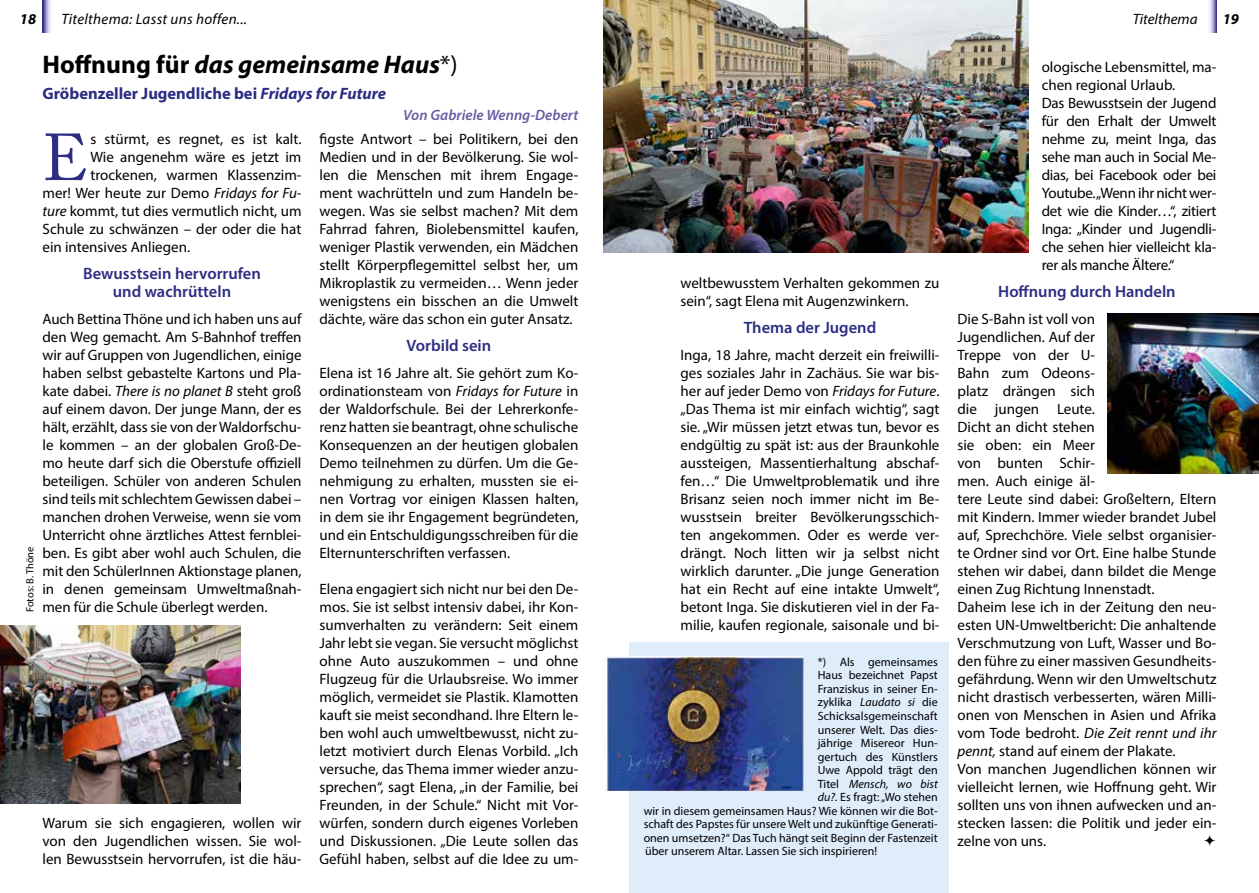
<style>
.page{position:relative;width:1259px;height:893px;background:#fff}
.page>*{position:absolute;margin:0;border:0;box-sizing:border-box;transform-origin:0 0}
.t1{font:65.7px "Adobe Caslon Pro";color:#2c2d83}
.t2{font:italic 700 25.5px "Myriad Pro";color:#000}
.t3{font:600 16.5px/18px "Myriad Pro";color:#2c2d83;text-align:center}
.t4{font:700 16.5px "Myriad Pro";color:#2c2d83}
.t5{font:15px/18px "Myriad Pro";color:#000;text-align:justify}
.t6{font:italic 15px "Myriad Pro";letter-spacing:.02em;color:#000}
.t7{font:italic 600 15px "Myriad Pro";color:#665ea2}
.t8{font:italic 15px "Myriad Pro";color:#000}
.t9{font:italic 700 15px "Myriad Pro";color:#000}
.t10{font:12px "Myriad Pro";color:#000}
.t11{font:italic 12px "Myriad Pro";color:#000}
.t12{font:10.5px "Myriad Pro";color:#000}
.s1{font-style:normal}
.s2{font-weight:400;font-style:normal}
.s3{font-style:italic}
</style>
<div class="page">
<div style="left:629px;top:642px;width:319px;height:251px;background:#dfecfa"></div>
<img style="left:604px;top:0;width:425px;height:252px">
<img style="left:0;top:625px;width:241px;height:179px">
<img style="left:1107px;top:314px;width:152px;height:160px">
<img style="left:605px;top:657px;width:199px;height:134px">
<svg style="left:1209px;top:0;width:7px;height:33px"></svg>
<svg style="left:43px;top:0;width:8px;height:33px"></svg>
<p class="t9" style="left:20px;top:9px;width:18px">18</p>
<p class="t6" style="left:61px;top:10px;width:187px">Titelthema: Lasst uns hoffen...</p>
<p class="t8" style="left:1132px;top:10px;width:66px">Titelthema</p>
<p class="t9" style="left:1222px;top:9px;width:18px">19</p>
<p class="t12" style="left:23px;top:612px;width:67px;rotate:-90deg">Fotos: B. Thöne</p>
<h2 class="t2" style="left:43px;top:48px;width:417px"><span class="s1">Hoffnung für</span> das gemeinsame Haus<span class="s2">*)</span></h2>
<p class="t4" style="left:43px;top:82px;width:345px">Gröbenzeller Jugendliche bei <span class="s3">Fridays for Future</span></p>
<p class="t7" style="left:403px;top:105px;width:177px">Von Gabriele Wenng-Debert</p>
<h1 class="t1" style="left:43px;top:119px;width:47px">E</h1>
<p class="t5" style="left:90px;top:130px;width:212px">s stürmt, es regnet, es ist kalt.</p>
<p class="t5" style="left:90px;top:148px;width:212px">Wie angenehm wäre es jetzt im</p>
<p class="t5" style="left:90px;top:166px;width:212px">trockenen, warmen Klassenzim-</p>
<p class="t5" style="left:43px;top:184px;width:260px">mer! Wer heute zur Demo <span class="s3">Fridays for Fu-</span></p>
<p class="t5" style="left:43px;top:202px;width:260px"><span class="s3">ture</span> kommt, tut dies vermutlich nicht, um</p>
<p class="t5" style="left:43px;top:220px;width:260px">Schule zu schwänzen – der oder die hat</p>
<p class="t5" style="left:43px;top:238px;width:149px">ein intensives Anliegen.</p>
<p class="t3" style="left:83px;top:264px;width:179px">Bewusstsein hervorrufen und wachrütteln</p>
<p class="t5" style="left:43px;top:310px;width:260px">Auch Bettina Thöne und ich haben uns auf den Weg gemacht. Am S-Bahnhof treffen wir auf Gruppen von Jugendlichen, einige haben selbst gebastelte Kartons und Pla&shy;kate dabei. <span class="s3">There is no planet B</span> steht groß auf einem davon. Der junge Mann, der es hält, erzählt, dass sie von der Waldorfschu&shy;le kommen – an der globalen Groß-De&shy;mo heute darf sich die Oberstufe offiziell beteiligen. Schüler von anderen Schulen sind teils mit schlechtem Gewissen dabei – manchen drohen Verweise, wenn sie vom Unterricht ohne ärztliches Attest fernblei&shy;ben. Es gibt aber wohl auch Schulen, die mit den SchülerInnen Aktionstage planen, in denen gemeinsam Umweltmaßnah&shy;men für die Schule überlegt werden.</p>
<p class="t5" style="left:43px;top:814px;width:260px">Warum sie sich engagieren, wollen wir von den Jugendlichen wissen. Sie wol&shy;len Bewusstsein hervorrufen, ist die häu-</p>
<p class="t5" style="left:319px;top:130px;width:260px">figste Antwort – bei Politikern, bei den Medien und in der Bevölkerung. Sie wol&shy;len die Menschen mit ihrem Engage&shy;ment wachrütteln und zum Handeln be&shy;wegen. Was sie selbst machen? Mit dem Fahrrad fahren, Biolebensmittel kaufen, weniger Plastik verwenden, ein Mädchen stellt Körperpflegemittel selbst her, um Mikroplastik zu vermeiden… Wenn jeder wenigstens ein bisschen an die Umwelt dächte, wäre das schon ein guter Ansatz.</p>
<p class="t3" style="left:407px;top:336px;width:86px">Vorbild sein</p>
<p class="t5" style="left:319px;top:364px;width:260px">Elena ist 16 Jahre alt. Sie gehört zum Ko&shy;ordinationsteam von <span class="s3">Fridays for Future</span> in der Waldorfschule. Bei der Lehrerkonfe&shy;renz hatten sie beantragt, ohne schulische Konsequenzen an der heutigen globalen Demo teilnehmen zu dürfen. Um die Ge&shy;nehmigung zu erhalten, mussten sie ei&shy;nen Vortrag vor einigen Klassen halten, in dem sie ihr Engagement begründeten, und ein Entschuldigungsschreiben für die Elternunterschriften verfassen.</p>
<p class="t5" style="left:319px;top:580px;width:260px">Elena engagiert sich nicht nur bei den De&shy;mos. Sie ist selbst intensiv dabei, ihr Kon&shy;sumverhalten zu verändern: Seit einem Jahr lebt sie vegan. Sie versucht möglichst ohne Auto auszukommen – und ohne Flugzeug für die Urlaubsreise. Wo immer möglich, vermeidet sie Plastik. Klamotten kauft sie meist secondhand. Ihre Eltern le&shy;ben wohl auch umweltbewusst, nicht zu&shy;letzt motiviert durch Elenas Vorbild. „Ich versuche, das Thema immer wieder anzu&shy;sprechen“, sagt Elena, „in der Familie, bei Freunden, in der Schule.“ Nicht mit Vor&shy;würfen, sondern durch eigenes Vorleben und Diskussionen. „Die Leute sollen das Gefühl haben, selbst auf die Idee zu um-</p>
<p class="t5" style="left:680px;top:274px;width:260px">weltbewusstem Verhalten gekommen zu sein“, sagt Elena mit Augenzwinkern.</p>
<p class="t3" style="left:744px;top:318px;width:134px">Thema der Jugend</p>
<p class="t5" style="left:680px;top:346px;width:260px">Inga, 18 Jahre, macht derzeit ein freiwilli&shy;ges soziales Jahr in Zachäus. Sie war bis&shy;her auf jeder Demo von <span class="s3">Fridays for Future</span>. „Das Thema ist mir einfach wichtig“, sagt sie. „Wir müssen jetzt etwas tun, bevor es endgültig zu spät ist: aus der Braunkohle aussteigen, Massentierhaltung abschaf&shy;fen…“ Die Umweltproblematik und ihre Brisanz seien noch immer nicht im Be&shy;wusstsein breiter Bevölkerungsschich&shy;ten angekommen. Oder es werde ver&shy;drängt. Noch litten wir ja selbst nicht wirklich darunter. „Die junge Generation hat ein Recht auf eine intakte Umwelt“, betont Inga. Sie diskutieren viel in der Fa&shy;milie, kaufen regionale, saisonale und bi-</p>
<p class="t10" style="left:817px;top:655px;width:122px">*) Als gemeinsames</p>
<p class="t10" style="left:817px;top:668px;width:121px">Haus bezeichnet Papst</p>
<p class="t10" style="left:817px;top:682px;width:121px">Franziskus in seiner En-</p>
<p class="t10" style="left:817px;top:695px;width:121px">zyklika <span class="s3">Laudato si</span> die</p>
<p class="t10" style="left:817px;top:709px;width:122px">Schicksalsgemeinschaft</p>
<p class="t10" style="left:817px;top:722px;width:121px">unserer Welt. Das dies-</p>
<p class="t10" style="left:817px;top:736px;width:121px">jährige Misereor Hun-</p>
<p class="t10" style="left:817px;top:749px;width:121px">gertuch des Künstlers</p>
<p class="t10" style="left:817px;top:763px;width:122px">Uwe Appold trägt den</p>
<p class="t11" style="left:817px;top:776px;width:122px"><span class="s1">Titel</span> Mensch, wo bist</p>
<p class="t10" style="left:817px;top:790px;width:122px"><span class="s3">du?</span>. Es fragt: „Wo stehen</p>
<p class="t10" style="left:643px;top:803px;width:295px">wir in diesem gemeinsamen Haus? Wie können wir die Bot-</p>
<p class="t10" style="left:643px;top:817px;width:296px">schaft des Papstes für unsere Welt und zukünftige Generati-</p>
<p class="t10" style="left:643px;top:830px;width:295px">onen umsetzen?“ Das Tuch hängt seit Beginn der Fastenzeit</p>
<p class="t10" style="left:645px;top:844px;width:234px">über unserem Altar. Lassen Sie sich inspirieren!</p>
<p class="t5" style="left:1041px;top:58px;width:176px;text-align:left">ologische Lebensmittel, ma&shy;chen regional Urlaub.<br>Das Bewusstsein der Jugend für den Erhalt der Umwelt nehme zu, meint Inga, das sehe man auch in Social Me&shy;dias, bei Facebook oder bei<br>Youtube. „Wenn ihr nicht wer&shy;det wie die Kinder…“, zitiert<br>Inga: „Kinder und Jugendli&shy;che sehen hier vielleicht kla&shy;rer als manche Ältere.“</p>
<p class="t3" style="left:998px;top:282px;width:179px">Hoffnung durch Handeln</p>
<p class="t5" style="left:957px;top:310px;width:260px;text-align:left">Die S-Bahn ist voll von<br>Jugendlichen. Auf der<br>Treppe von der U-<br>Bahn zum Odeons-<br>platz drängen sich<br>die jungen Leute.<br>Dicht an dicht stehen<br>sie oben: ein Meer<br>von bunten Schir-<br>men. Auch einige äl-<br>tere Leute sind dabei: Großeltern, Eltern mit Kindern. Immer wieder brandet Jubel auf, Sprechchöre. Viele selbst organisier&shy;te Ordner sind vor Ort. Eine halbe Stunde stehen wir dabei, dann bildet die Menge einen Zug Richtung Innenstadt.<br>Daheim lese ich in der Zeitung den neu&shy;esten UN-Umweltbericht: Die anhaltende<br>Verschmutzung von Luft, Wasser und Bo&shy;den führe zu einer massiven Gesundheits&shy;gefährdung. Wenn wir den Umweltschutz nicht drastisch verbesserten, wären Milli&shy;onen von Menschen in Asien und Afrika vom Tode bedroht. <span class="s3">Die Zeit rennt und ihr pennt,</span> stand auf einem der Plakate.<br>Von manchen Jugendlichen können wir vielleicht lernen, wie Hoffnung geht. Wir sollten uns von ihnen aufwecken und an&shy;stecken lassen: die Politik und jeder ein&shy;zelne von uns.</p>
</div>
